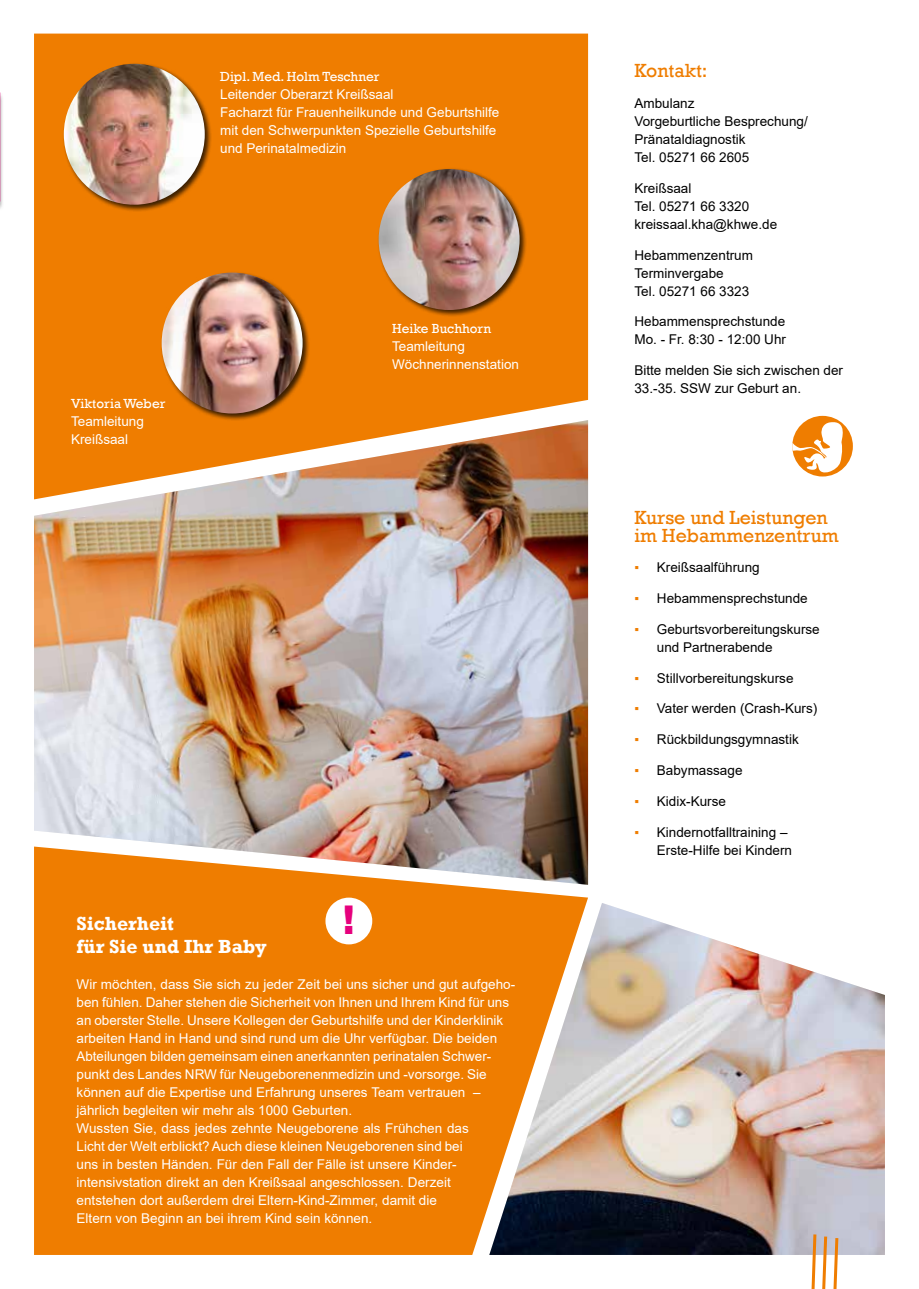
<style>
.page{position:relative;width:919px;height:1289px;background:#fff}
.page>*{position:absolute;margin:0;border:0;box-sizing:border-box;transform-origin:0 0}
.t1{font:900 39.6px "Arial";color:#e6007d;scale:.91 1}
.t2{font:19.5px/18px "Rockwell";color:#ef7d00}
.t3{font:700 19.5px/22.2px "Rockwell";color:#fff}
.t4{font:13.5px/18px "Arial";color:#fff}
.t5{font:13.5px/18px "Arial";color:#000}
.t6{font:13.5px "Rockwell";color:#fff}
.s1{color:#ef7d00}
</style>
<div class="page">
<div style="left:34px;top:884px;width:554px;height:370px;background:#ef7d00"></div>
<svg style="left:325px;top:897px;width:47px;height:47px"></svg>
<img style="left:34px;top:499px;width:554px;height:385px">
<svg style="left:34px;top:34px;width:554px;height:465px;background:#e98315"></svg>
<div style="left:62px;top:62px;width:150px;height:150px;background:#000;opacity:.75"></div>
<img style="left:64px;top:64px;width:141px;height:141px;border-radius:70px">
<div style="left:792px;top:416px;width:60px;height:60px;background:#ef7d00;border-radius:50%"></div>
<svg style="left:792px;top:419px;width:56px;height:54px"></svg>
<img style="left:489px;top:902px;width:395px;height:352px">
<svg style="left:809px;top:1231px;width:40px;height:57px"></svg>
<div style="left:160px;top:271px;width:150px;height:150px;background:#000;opacity:.75"></div>
<img style="left:162px;top:272px;width:140px;height:141px;border-radius:70px">
<div style="left:377px;top:167px;width:150px;height:150px;background:#000;opacity:.75"></div>
<img style="left:378px;top:169px;width:141px;height:141px;border-radius:70px">
<hr style="left:0;top:92px;width:4px;height:119px;background:#000;opacity:.51">
<p class="t6" style="left:220px;top:69px;width:161px">Dipl. Med. Holm Teschner</p>
<p class="t4" style="left:220px;top:85px;width:281px">Leitender Oberarzt Kreißsaal<br>Facharzt für Frauenheilkunde und Geburtshilfe mit den Schwerpunkten Spezielle Geburtshilfe und Perinatalmedizin</p>
<p class="t6" style="left:71px;top:395px;width:96px">Viktoria Weber</p>
<p class="t4" style="left:71px;top:412px;width:74px">Teamleitung<br>Kreißsaal</p>
<p class="t6" style="left:392px;top:320px;width:101px">Heike Buchhorn</p>
<p class="t4" style="left:392px;top:337px;width:128px">Teamleitung<br>Wöchnerinnenstation</p>
<h1 class="t1" style="left:343px;top:891px;width:15px">!</h1>
<h2 class="t3" style="left:77px;top:912px;width:191px">Sicherheit<br>für Sie und Ihr Baby</h2>
<p class="t4" style="left:77px;top:974px;width:440px">Wir möchten, dass Sie sich zu jeder Zeit bei uns sicher und gut aufgeho&shy;ben fühlen. Daher stehen die Sicherheit von Ihnen und Ihrem Kind für uns an oberster Stelle. Unsere Kollegen der Geburtshilfe und der Kinderklinik arbeiten Hand in Hand und sind rund um die Uhr verfügbar. Die beiden Abteilungen bilden gemeinsam einen anerkannten perinatalen Schwer&shy;punkt des Landes NRW für Neugeborenenmedizin und -vorsorge. Sie können auf die Expertise und Erfahrung unseres Team vertrauen ‒ jährlich begleiten wir mehr als 1000 Geburten.<br>Wussten Sie, dass jedes zehnte Neugeborene als Frühchen das<br>Licht der Welt erblickt? Auch diese kleinen Neugeborenen sind bei<br>uns in besten Händen. Für den Fall der Fälle ist unsere Kinder&shy;intensivstation direkt an den Kreißsaal angeschlossen. Derzeit<br>entstehen dort außerdem drei Eltern-Kind-Zimmer, damit die<br>Eltern von Beginn an bei ihrem Kind sein können.</p>
<h2 class="t2" style="left:634px;top:62px;width:75px">Kontakt:</h2>
<p class="t5" style="left:634px;top:94px;width:175px">Ambulanz<br>Vorgeburtliche Besprechung/<br>Pränataldiagnostik<br>Tel. 05271 66 2605</p>
<p class="t5" style="left:634px;top:179px;width:144px">Kreißsaal<br>Tel. 05271 66 3320 kreissaal.kha@khwe.de</p>
<p class="t5" style="left:634px;top:246px;width:120px">Hebammenzentrum<br>Terminvergabe<br>Tel. 05271 66 3323</p>
<p class="t5" style="left:634px;top:312px;width:153px">Hebammensprechstunde<br>Mo. - Fr. 8:30 - 12:00 Uhr</p>
<p class="t5" style="left:634px;top:361px;width:210px">Bitte melden Sie sich zwischen der<br>33.-35. SSW zur Geburt an.</p>
<h2 class="t2" style="left:634px;top:508px;width:206px">Kurse und Leistungen im Hebammenzentrum</h2>
<p class="t5" style="left:634px;top:558px;width:127px"><span class="s1">▪</span> Kreißsaalführung</p>
<p class="t5" style="left:634px;top:589px;width:175px"><span class="s1">▪</span> Hebammensprechstunde</p>
<p class="t5" style="left:657px;top:620px;width:164px;text-indent:-23px"><span class="s1">▪</span> Geburtsvorbereitungskurse und Partnerabende</p>
<p class="t5" style="left:634px;top:669px;width:161px"><span class="s1">▪</span> Stillvorbereitungskurse</p>
<p class="t5" style="left:634px;top:699px;width:184px"><span class="s1">▪</span> Vater werden (Crash-Kurs)</p>
<p class="t5" style="left:634px;top:730px;width:166px"><span class="s1">▪</span> Rückbildungsgymnastik</p>
<p class="t5" style="left:634px;top:761px;width:110px"><span class="s1">▪</span> Babymassage</p>
<p class="t5" style="left:634px;top:792px;width:93px"><span class="s1">▪</span> Kidix-Kurse</p>
<p class="t5" style="left:657px;top:822px;width:137px;text-indent:-23px"><span class="s1">▪</span> Kindernotfalltraining ‒<br>Erste-Hilfe bei Kindern</p>
</div>
